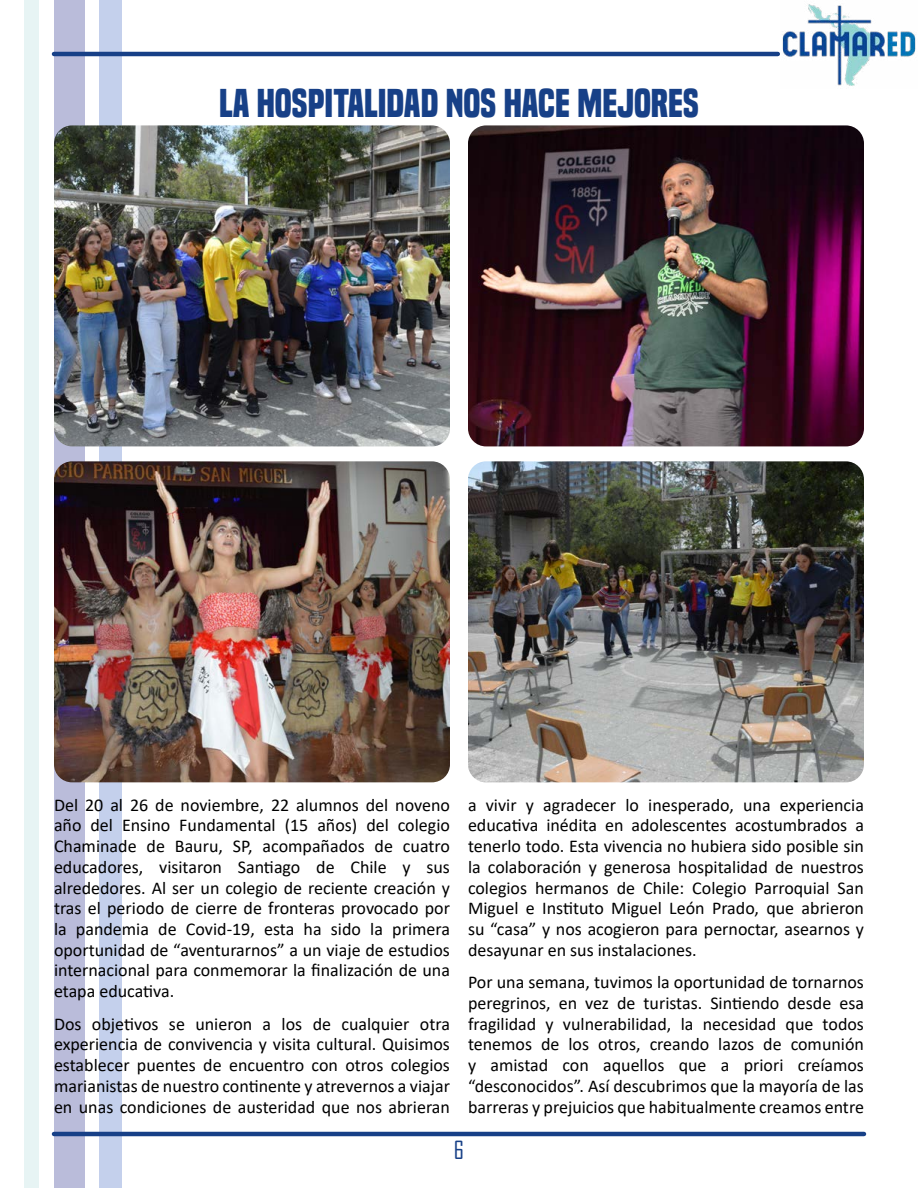
<style>
.page{position:relative;width:918px;height:1188px;background:#fff}
.page>*{position:absolute;margin:0;border:0;box-sizing:border-box;transform-origin:0 0}
.t1{font:700 37.5px "Built Titling Rg";color:#174087}
.t2{font:24px "Agency FB";color:#174087}
.t3{font:18px/20.7px "Calibri";color:#000;text-align:justify}
</style>
<div class="page">
<div style="left:99px;top:0;width:23px;height:1188px;background:#c4d0ec"></div>
<div style="left:54px;top:0;width:30px;height:1188px;background:#babcda"></div>
<div style="left:24px;top:0;width:15px;height:1188px;background:#e7f4f4"></div>
<img style="left:782px;top:4px;width:134px;height:82px">
<hr style="left:54px;top:1132px;width:810px;height:4px;background:#174087">
<hr style="left:54px;top:52px;width:724px;height:4px;background:#174087">
<img style="left:54px;top:125px;width:396px;height:321px">
<img style="left:468px;top:125px;width:396px;height:321px">
<img style="left:54px;top:461px;width:396px;height:321px">
<img style="left:468px;top:461px;width:396px;height:321px">
<h1 class="t1" style="left:219px;top:81px;width:481px">LA HOSPITALIDAD NOS HACE MEJORES</h1>
<p class="t3" style="left:54px;top:794px;width:398px">Del 20 al 26 de noviembre, 22 alumnos del noveno año del Ensino Fundamental (15 años) del colegio Chaminade de Bauru, SP, acompañados de cuatro educadores, visitaron Santiago de Chile y sus alrededores. Al ser un colegio de reciente creación y tras el periodo de cierre de fronteras provocado por la pandemia de Covid-19, esta ha sido la primera oportunidad de “aventurarnos” a un viaje de estudios internacional para conmemorar la finalización de una etapa educativa.</p>
<p class="t3" style="left:54px;top:1013px;width:397px">Dos objetivos se unieron a los de cualquier otra experiencia de convivencia y visita cultural. Quisimos establecer puentes de encuentro con otros colegios marianistas de nuestro continente y atrevernos a viajar en unas condiciones de austeridad que nos abrieran</p>
<p class="t3" style="left:468px;top:794px;width:398px">a vivir y agradecer lo inesperado, una experiencia educativa inédita en adolescentes acostumbrados a tenerlo todo. Esta vivencia no hubiera sido posible sin la colaboración y generosa hospitalidad de nuestros colegios hermanos de Chile: Colegio Parroquial San Miguel e Instituto Miguel León Prado, que abrieron su “casa” y nos acogieron para pernoctar, asearnos y desayunar en sus instalaciones.</p>
<p class="t3" style="left:468px;top:972px;width:398px">Por una semana, tuvimos la oportunidad de tornarnos peregrinos, en vez de turistas. Sintiendo desde esa fragilidad y vulnerabilidad, la necesidad que todos tenemos de los otros, creando lazos de comunión y amistad con aquellos que a priori creíamos “desconocidos”. Así descubrimos que la mayoría de las barreras y prejuicios que habitualmente creamos entre</p>
<h2 class="t2" style="left:454px;top:1136px;width:12px">6</h2>
</div>
